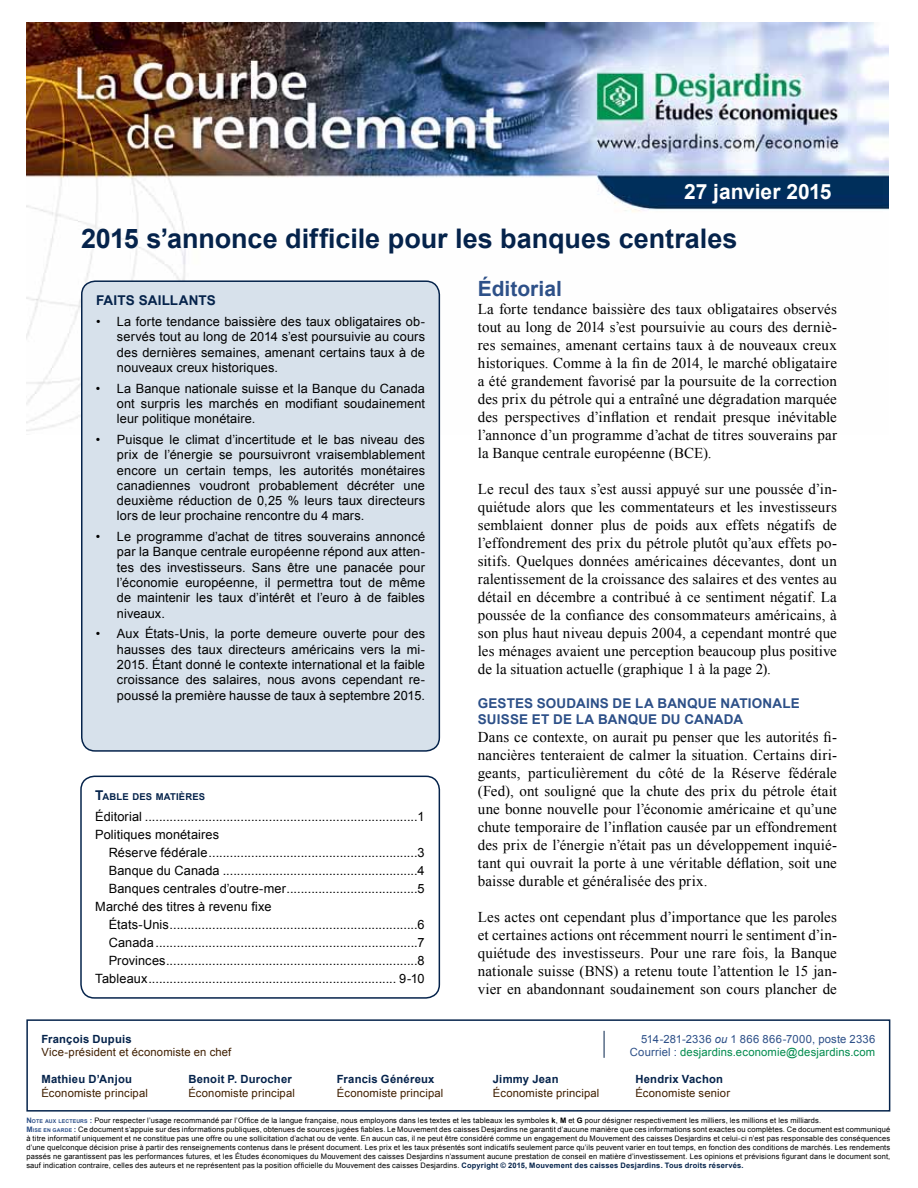
<style>
.page{position:relative;width:918px;height:1188px;background:#fff}
.page>*{position:absolute;margin:0;border:0;box-sizing:border-box;transform-origin:0 0}
.t1{font:700 27px "Arial";color:#05234b}
.t2{font:700 21px "Arial";color:#fff}
.t3{font:700 21px "Arial";color:#2d5088}
.t4{font:15px/18px "Times New Roman";letter-spacing:.005em;color:#000;text-align:justify}
.t5{font:700 13.5px/16.2px "Arial";letter-spacing:.01em;color:#2d5088}
.t6{font:700 13.5px "Arial";letter-spacing:.03em;color:#05234b}
.t7{font:12.75px/15.3px "Arial";letter-spacing:.01em;color:#000;text-align:justify}
.t8{font:11.25px "Arial";letter-spacing:.015em;color:#401f00}
.t9{font:700 11.25px "Arial";letter-spacing:.02em;color:#05234b}
.t10{font:11.25px "Arial";letter-spacing:.015em;color:#008b4d}
.t11{font:11.25px "Arial";letter-spacing:.015em;color:#2d5088}
.t12{font:700 9.45px "Arial";letter-spacing:.01em;color:#05234b}
.t13{font:7.5px/9px "Arial";letter-spacing:.02em;color:#000}
.s1{font-size:13.5px}
.s2{font-style:italic}
.s3{color:#2d5088}
.s4{font-weight:700;color:#2d5088}
.s5{font-weight:700;font-size:5.25px;color:#2d5088}
.s6{font-weight:700}
.s7{font-weight:700;color:#05234b}
</style>
<div class="page">
<img style="left:26px;top:23px;width:862px;height:411px">
<svg style="left:26px;top:1019px;width:865px;height:93px"></svg>
<svg style="left:604px;top:1031px;width:1px;height:27px"></svg>
<div style="left:82px;top:281px;width:357px;height:470px;background:#d7e1eb;border-radius:14px"></div>
<div style="left:81px;top:280px;width:359px;height:472px;border:2px solid #05234b;border-radius:14px"></div>
<div style="left:80px;top:776px;width:360px;height:223px;border:2px solid #05234b;border-radius:14px"></div>
<h2 class="t2" style="left:684px;top:178px;width:149px">27 janvier 2015</h2>
<h1 class="t1" style="left:81px;top:221px;width:658px">2015 s’annonce difficile pour les banques centrales</h1>
<h2 class="t3" style="left:478px;top:275px;width:85px">Éditorial</h2>
<p class="t4" style="left:478px;top:300px;width:361px">La forte tendance baissière des taux obligataires observés tout au long de 2014 s’est poursuivie au cours des derniè‑ res semaines, amenant certains taux à de nouveaux creux historiques. Comme à la fin de 2014, le marché obligataire a été grandement favorisé par la poursuite de la correction des prix du pétrole qui a entraîné une dégradation marquée des perspectives d’inflation et rendait presque inévitable l’annonce d’un programme d’achat de titres souverains par la Banque centrale européenne (BCE).</p>
<p class="t4" style="left:478px;top:480px;width:361px">Le recul des taux s’est aussi appuyé sur une poussée d’in‑ quiétude alors que les commentateurs et les investisseurs semblaient donner plus de poids aux effets négatifs de l’effondrement des prix du pétrole plutôt qu’aux effets po‑ sitifs. Quelques données américaines décevantes, dont un ralentissement de la croissance des salaires et des ventes au détail en décembre a contribué à ce sentiment négatif. La poussée de la confiance des consommateurs américains, à son plus haut niveau depuis 2004, a cependant montré que les ménages avaient une perception beaucoup plus positive de la situation actuelle (graphique 1 à la page 2).</p>
<p class="t5" style="left:478px;top:696px;width:323px">Gestes soudains de la Banque nationale suisse et de la Banque du Canada</p>
<p class="t4" style="left:478px;top:728px;width:361px">Dans ce contexte, on aurait pu penser que les autorités fi‑ nancières tenteraient de calmer la situation. Certains diri‑ geants, particulièrement du côté de la Réserve fédérale (Fed), ont souligné que la chute des prix du pétrole était une bonne nouvelle pour l’économie américaine et qu’une chute temporaire de l’inflation causée par un effondrement des prix de l’énergie n’était pas un développement inquié‑ tant qui ouvrait la porte à une véritable déflation, soit une baisse durable et généralisée des prix.</p>
<p class="t4" style="left:478px;top:908px;width:361px">Les actes ont cependant plus d’importance que les paroles et certaines actions ont récemment nourri le sentiment d’in‑ quiétude des investisseurs. Pour une rare fois, la Banque nationale suisse (BNS) a retenu toute l’attention le 15 jan‑ vier en abandonnant soudainement son cours plancher de</p>
<p class="t6" style="left:96px;top:292px;width:121px">Faits saillants</p>
<p class="t7" style="left:117px;top:314px;width:310px;text-indent:-21px">• La forte tendance baissière des taux obligataires ob&shy;servés tout au long de 2014 s’est poursuivie au cours des dernières semaines, amenant certains taux à de nouveaux creux historiques.</p>
<p class="t7" style="left:117px;top:381px;width:310px;text-indent:-21px">• La Banque nationale suisse et la Banque du Canada ont surpris les marchés en modifiant soudainement leur politique monétaire.</p>
<p class="t7" style="left:117px;top:432px;width:310px;text-indent:-21px">• Puisque le climat d’incertitude et le bas niveau des prix de l’énergie se poursuivront vraisemblablement encore un certain temps, les autorités monétaires canadiennes voudront probablement décréter une deuxième réduction de 0,25 % leurs taux directeurs lors de leur prochaine rencontre du 4 mars.</p>
<p class="t7" style="left:117px;top:529px;width:310px;text-indent:-21px">• Le programme d’achat de titres souverains annoncé par la Banque centrale européenne répond aux atten&shy;tes des investisseurs. Sans être une panacée pour l’économie européenne, il permettra tout de même de maintenir les taux d’intérêt et l’euro à de faibles niveaux.</p>
<p class="t7" style="left:117px;top:626px;width:310px;text-indent:-21px">• Aux États‑Unis, la porte demeure ouverte pour des hausses des taux directeurs américains vers la mi-2015. Étant donné le contexte international et la faible croissance des salaires, nous avons cependant re&shy;poussé la première hausse de taux à septembre 2015.</p>
<p class="t12" style="left:95px;top:791px;width:111px"><span class="s1">T</span>ABLE DES MATIÈRES</p>
<p class="t7" style="left:95px;top:808px;width:331px;line-height:18px">Éditorial .............................................................................1<br>Politiques monétaires</p>
<p class="t7" style="left:109px;top:845px;width:317px">Réserve fédérale...........................................................3</p>
<p class="t7" style="left:109px;top:863px;width:317px">Banque du Canada .......................................................4</p>
<p class="t7" style="left:109px;top:881px;width:317px">Banques centrales d’outre-mer.....................................5</p>
<p class="t7" style="left:95px;top:899px;width:178px">Marché des titres à revenu fixe</p>
<p class="t7" style="left:109px;top:917px;width:317px">États-Unis......................................................................6</p>
<p class="t7" style="left:109px;top:935px;width:317px">Canada..........................................................................7</p>
<p class="t7" style="left:109px;top:953px;width:317px">Provinces.......................................................................8</p>
<p class="t7" style="left:95px;top:971px;width:331px">Tableaux...................................................................... 9-10</p>
<p class="t9" style="left:41px;top:1031px;width:92px">François Dupuis</p>
<p class="t11" style="left:641px;top:1031px;width:236px">514-281-2336 <span class="s2">ou</span> 1 866 866-7000, poste 2336</p>
<p class="t8" style="left:41px;top:1045px;width:192px">Vice-président et économiste en chef</p>
<p class="t10" style="left:630px;top:1045px;width:247px"><span class="s3">Courriel :</span> desjardins.economie@desjardins.com</p>
<p class="t9" style="left:41px;top:1072px;width:92px">Mathieu D’Anjou</p>
<p class="t9" style="left:188px;top:1072px;width:105px">Benoit P. Durocher</p>
<p class="t9" style="left:337px;top:1072px;width:99px">Francis Généreux</p>
<p class="t9" style="left:493px;top:1072px;width:67px">Jimmy Jean</p>
<p class="t9" style="left:635px;top:1072px;width:89px">Hendrix Vachon</p>
<p class="t8" style="left:41px;top:1085px;width:108px">Économiste principal</p>
<p class="t8" style="left:188px;top:1085px;width:108px">Économiste principal</p>
<p class="t8" style="left:337px;top:1085px;width:108px">Économiste principal</p>
<p class="t8" style="left:493px;top:1085px;width:108px">Économiste principal</p>
<p class="t8" style="left:635px;top:1085px;width:96px">Économiste senior</p>
<p class="t13" style="left:26px;top:1116px;width:865px"><span class="s4">N</span><span class="s5">OTE AUX LECTEURS</span> <span class="s4">:</span> Pour respecter l’usage recommandé par l’Office de la langue française, nous employons dans les textes et les tableaux les symboles <span class="s6">k</span>, <span class="s6">M</span> et <span class="s6">G</span> pour désigner respectivement les milliers, les millions et les milliards.<br><span class="s4">M</span><span class="s5">ISE EN GARDE</span> <span class="s4">:</span> Ce document s’appuie sur des informations publiques, obtenues de sources jugées fiables. Le Mouvement des caisses Desjardins ne garantit d’aucune manière que ces informations sont exactes ou complètes. Ce document est communiqué à titre informatif uniquement et ne constitue pas une offre ou une sollicitation d’achat ou de vente. En aucun cas, il ne peut être considéré comme un engagement du Mouvement des caisses Desjardins et celui-ci n’est pas responsable des conséquences d’une quelconque décision prise à partir des renseignements contenus dans le présent document. Les prix et les taux présentés sont indicatifs seulement parce qu’ils peuvent varier en tout temps, en fonction des conditions de marchés. Les rendements passés ne garantissent pas les performances futures, et les Études économiques du Mouvement des caisses Desjardins n’assument aucune prestation de conseil en matière d’investissement. Les opinions et prévisions figurant dans le document sont, sauf indication contraire, celles des auteurs et ne représentent pas la position officielle du Mouvement des caisses Desjardins. <span class="s7">Copyright © 2015, Mouvement des caisses Desjardins. Tous droits réservés.</span></p>
</div>
